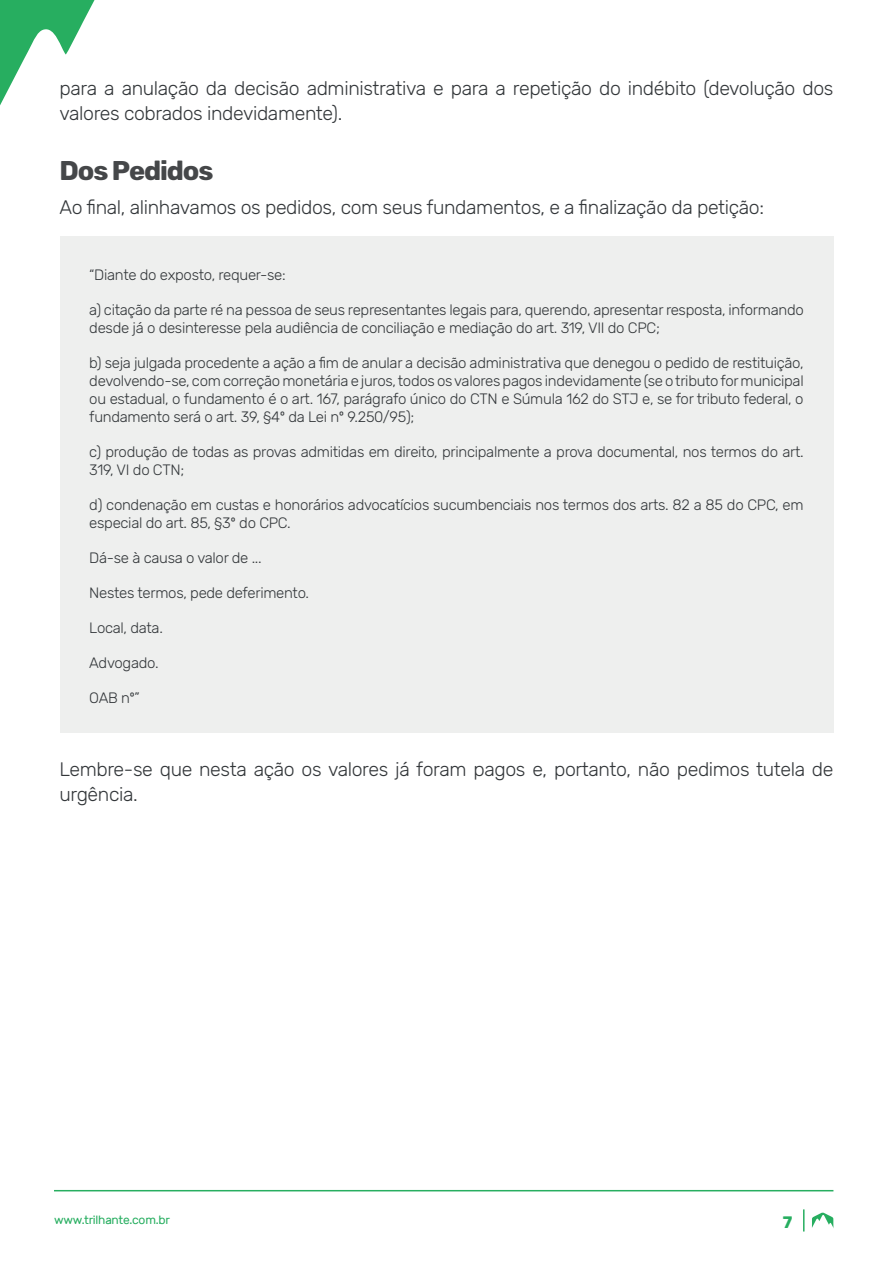
<style>
.page{position:relative;width:893px;height:1263px;background:#fff}
.page>*{position:absolute;margin:0;border:0;box-sizing:border-box;transform-origin:0 0}
.Título_3{font:700 27px "Rubik";letter-spacing:-.04em;color:#454749}
.Parágrafo_Texto{font:300 19.5px/25.5px "Rubik";letter-spacing:-.02em;color:#33373a}
.t1{font:700 16.5px "Rubik";color:#27ae60}
.t2{font:300 15px/18px "Rubik";letter-spacing:-.02em;color:#33373a}
.t3{font:12px "Rubik";letter-spacing:-.02em;color:#27ae60}
</style>
<div class="page">
<svg style="left:0;top:0;width:95px;height:106px"></svg>
<svg style="left:803px;top:1209px;width:1px;height:22px"></svg>
<svg style="left:811px;top:1212px;width:23px;height:16px"></svg>
<hr style="left:54px;top:1190px;width:779px;height:1px;background:#27ae60">
<div style="left:60px;top:236px;width:773px;height:497px;background:#eeefee"></div>
<p class="Parágrafo_Texto" style="left:60px;top:76px;width:775px">para a anulação da decisão administrativa e para a repetição do indébito (devolução dos valores cobrados indevidamente).</p>
<p class="Título_3" style="left:60px;top:155px;width:155px">Dos Pedidos</p>
<p class="Parágrafo_Texto" style="left:60px;top:195px;width:706px">Ao final, alinhavamos os pedidos, com seus fundamentos, e a finalização da petição:</p>
<p class="t2" style="left:89px;top:266px;width:198px">“Diante do exposto, requer-se:</p>
<p class="t2" style="left:89px;top:301px;width:716px">a) citação da parte ré na pessoa de seus representantes legais para, querendo, apresentar resposta, informando desde já o desinteresse pela audiência de conciliação e mediação do art. 319, VII do CPC;</p>
<p class="t2" style="left:89px;top:354px;width:716px;text-align:justify">b) seja julgada procedente a ação a fim de anular a decisão administrativa que denegou o pedido de restituição, devolvendo-se, com correção monetária e juros, todos os valores pagos indevidamente (se o tributo for municipal ou estadual, o fundamento é o art. 167, parágrafo único do CTN e Súmula 162 do STJ e, se for tributo federal, o fundamento será o art. 39, §4º da Lei nº 9.250/95);</p>
<p class="t2" style="left:89px;top:443px;width:716px">c) produção de todas as provas admitidas em direito, principalmente a prova documental, nos termos do art.<br>319, VI do CTN;</p>
<p class="t2" style="left:89px;top:496px;width:716px">d) condenação em custas e honorários advocatícios sucumbenciais nos termos dos arts. 82 a 85 do CPC, em especial do art. 85, §3º do CPC.</p>
<p class="t2" style="left:89px;top:549px;width:174px">Dá-se à causa o valor de ...</p>
<p class="t2" style="left:89px;top:584px;width:221px">Nestes termos, pede deferimento.</p>
<p class="t2" style="left:89px;top:619px;width:75px">Local, data.</p>
<p class="t2" style="left:89px;top:654px;width:71px">Advogado.</p>
<p class="t2" style="left:89px;top:689px;width:52px">OAB nº”</p>
<p class="Parágrafo_Texto" style="left:60px;top:757px;width:775px">Lembre-se que nesta ação os valores já foram pagos e, portanto, não pedimos tutela de urgência.</p>
<p class="t3" style="left:54px;top:1213px;width:117px">www.trilhante.com.br</p>
<p class="t1" style="left:783px;top:1212px;width:11px">7</p>
</div>
